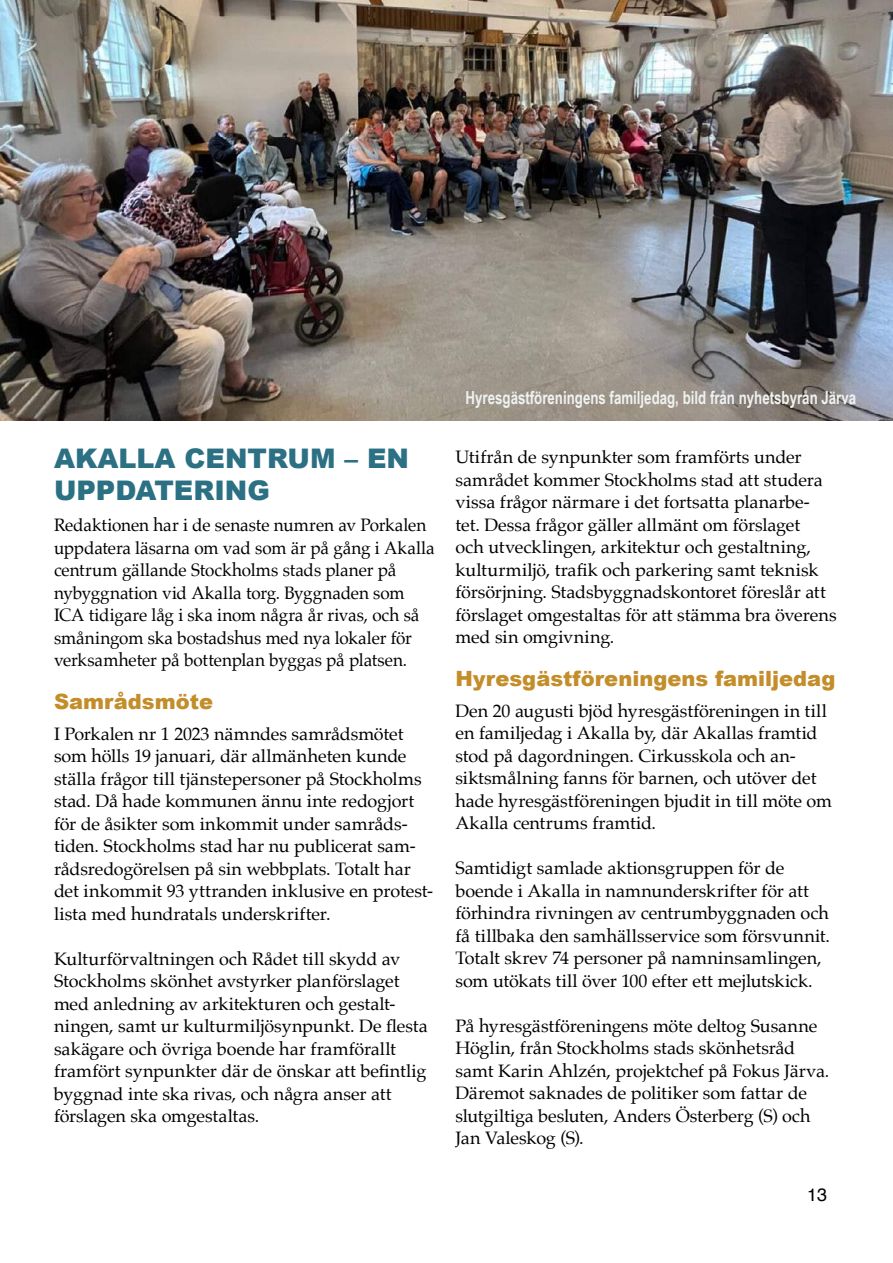
<style>
.page{position:relative;width:893px;height:1263px;background:#fff}
.page>*{position:absolute;margin:0;border:0;box-sizing:border-box;transform-origin:0 0}
.t1{font:900 27px/32.4px "Arial";color:#2b7083}
.t2{font:900 21px "Arial";color:#c38d2a}
.t3{font:18px/22.5px "Palatino";letter-spacing:-.005em;color:#000}
.t4{font:18px/22.5px "Palatino";letter-spacing:-.005em;color:#000;scale:.95 1}
.t5{font:700 18px "Arial Narrow";color:#f0f2f0;scale:.9 1}
.t6{font:18px "Helvetica";color:#000}
</style>
<div class="page">
<img style="left:0;top:0;width:893px;height:421px">
<h1 class="t1" style="left:54px;top:443px;width:356px">AKALLA CENTRUM – EN<br>UPPDATERING</h1>
<p class="t4" style="left:54px;top:516px;width:402px">Redaktionen har i de senaste numren av Porkalen uppdatera läsarna om vad som är på gång i Akalla centrum gällande Stockholms stads planer på nybyggnation vid Akalla torg. Byggnaden som ICA tidigare låg i ska inom några år rivas, och så småningom ska bostadshus med nya lokaler för verksamheter på bottenplan byggas på platsen.</p>
<p class="t2" style="left:54px;top:690px;width:161px">Samrådsmöte</p>
<p class="t3" style="left:54px;top:724px;width:380px">I Porkalen nr 1 2023 nämndes samrådsmötet som hölls 19 januari, där allmänheten kunde ställa frågor till tjänstepersoner på Stockholms stad. Då hade kommunen ännu inte redogjort för de åsikter som inkommit under samråds&shy;tiden. Stockholms stad har nu publicerat sam&shy;rådsredogörelsen på sin webbplats. Totalt har det inkommit 93 yttranden inklusive en protest&shy;lista med hundratals underskrifter.</p>
<p class="t3" style="left:54px;top:949px;width:375px">Kulturförvaltningen och Rådet till skydd av Stockholms skönhet avstyrker planförslaget med anledning av arkitekturen och gestalt&shy;ningen, samt ur kulturmiljösynpunkt. De 昀氀esta sakägare och övriga boende har framförallt framfört synpunkter där de önskar att be昀椀ntlig byggnad inte ska rivas, och några anser att förslagen ska omgestaltas.</p>
<p class="t5" style="left:466px;top:391px;width:435px">Hyresgästföreningens familjedag, bild från nyhetsbyrån Järva</p>
<p class="t3" style="left:455px;top:448px;width:383px">Utifrån de synpunkter som framförts under samrådet kommer Stockholms stad att studera vissa frågor närmare i det fortsatta planarbe&shy;tet. Dessa frågor gäller allmänt om förslaget<br>och utvecklingen, arkitektur och gestaltning, kulturmiljö, tra昀椀k och parkering samt teknisk försörjning. Stadsbyggnadskontoret föreslår att förslaget omgestaltas för att stämma bra överens med sin omgivning.</p>
<p class="t2" style="left:455px;top:667px;width:381px">Hyresgästföreningens familjedag</p>
<p class="t3" style="left:455px;top:701px;width:378px">Den 20 augusti bjöd hyresgästföreningen in till en familjedag i Akalla by, där Akallas framtid stod på dagordningen. Cirkusskola och an&shy;siktsmålning fanns för barnen, och utöver det hade hyresgästföreningen bjudit in till möte om Akalla centrums framtid.</p>
<p class="t3" style="left:455px;top:858px;width:376px">Samtidigt samlade aktionsgruppen för de boende i Akalla in namnunderskrifter för att förhindra rivningen av centrumbyggnaden och få tillbaka den samhällsservice som försvunnit.<br>Totalt skrev 74 personer på namninsamlingen, som utökats till över 100 efter ett mejlutskick.</p>
<p class="t3" style="left:455px;top:1016px;width:375px">På hyresgästföreningens möte deltog Susanne Höglin, från Stockholms stads skönhetsråd samt Karin Ahlzén, projektchef på Fokus Järva.<br>Däremot saknades de politiker som fattar de slutgiltiga besluten, Anders Österberg (S) och Jan Valeskog (S).</p>
<p class="t6" style="left:807px;top:1187px;width:22px">13</p>
</div>
